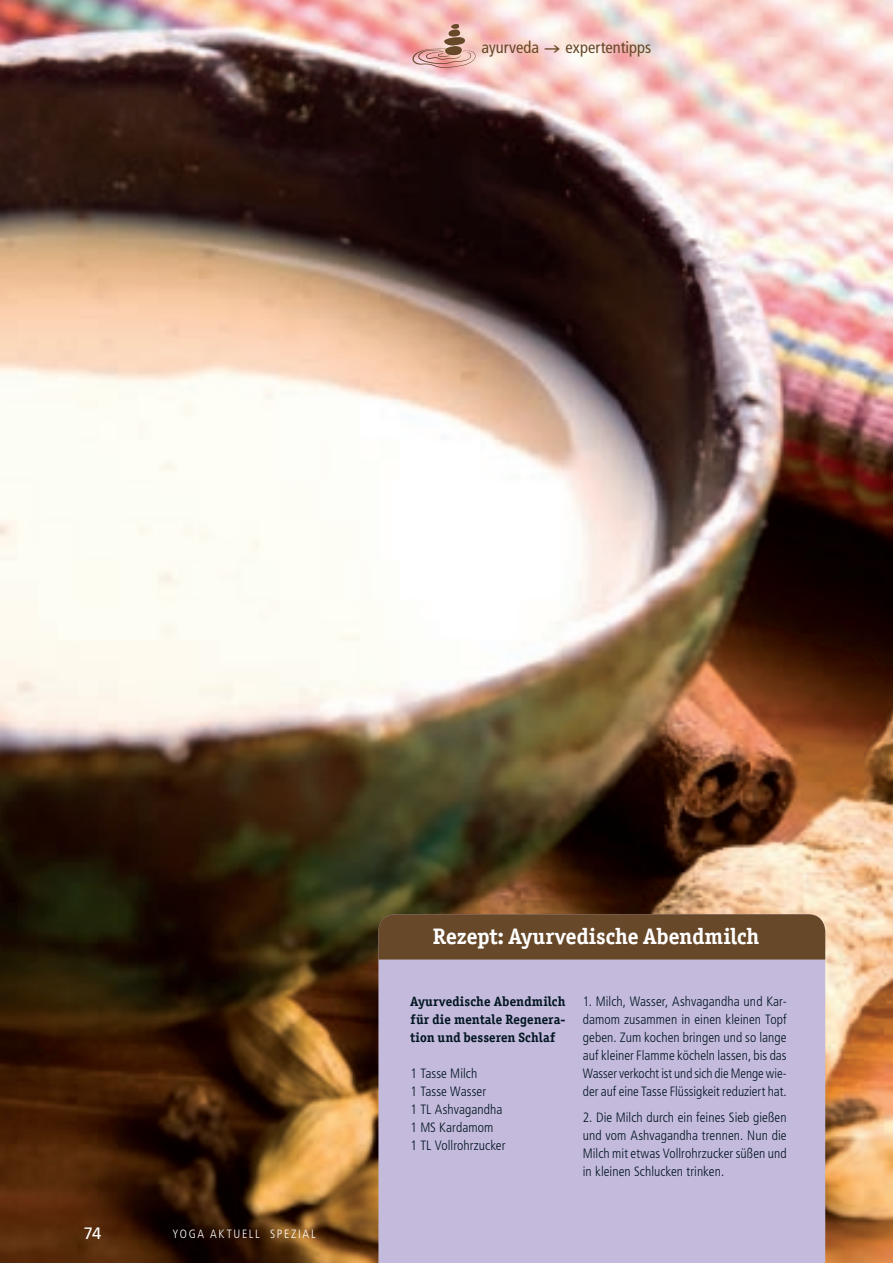
<style>
.page{position:relative;width:893px;height:1263px;background:#fff}
.page>*{position:absolute;margin:0;border:0;box-sizing:border-box;transform-origin:0 0}
.t1{font:700 22.5px "Officina Ser Itc T";letter-spacing:.005em;color:#fff}
.t2{font:condensed 16.5px "Frutiger";color:#674829}
.t3{font:16.5px "Frutiger";color:#fff}
.t4{font:300 condensed 13.5px/18px "Frutiger";letter-spacing:.005em;color:#011622;text-align:justify}
.t5{font:700 13.5px/18px "Officina Ser Itc T";letter-spacing:.01em;color:#011622;text-align:justify}
.t6{font:300 condensed 12px "Frutiger";letter-spacing:.145em;color:#fff}
</style>
<div class="page">
<img style="left:0;top:0;width:893px;height:1263px">
<div style="left:378px;top:959px;width:447px;height:304px;background:#c4badb"></div>
<div style="left:378px;top:914px;width:447px;height:45px;background:#674829"></div>
<svg style="left:412px;top:24px;width:64px;height:45px;background:#dbaaa1"></svg>
<svg style="left:545px;top:45px;width:15px;height:7px"></svg>
<p class="t2" style="left:482px;top:38px;width:59px">ayurveda</p>
<p class="t2" style="left:565px;top:38px;width:87px">expertentipps</p>
<p class="t3" style="left:84px;top:1224px;width:19px">74</p>
<p class="t6" style="left:173px;top:1226px;width:46px">yoga akt</p>
<p class="t6" style="left:233px;top:1226px;width:22px">uell</p>
<p class="t6" style="left:270px;top:1226px;width:40px">spezial</p>
<h1 class="t1" style="left:433px;top:922px;width:328px">Rezept: Ayurvedische Abendmilch</h1>
<p class="t5" style="left:411px;top:992px;width:156px">Ayurvedische Abendmilch für die mentale Regenera&shy;tion und besseren Schlaf</p>
<p class="t4" style="left:411px;top:1065px;width:96px;text-align:left">1 Tasse Milch<br>1 Tasse Wasser<br>1 TL Ashvagandha<br>1 MS Kardamom<br>1 TL Vollrohrzucker</p>
<p class="t4" style="left:583px;top:992px;width:205px">1. Milch, Wasser, Ashvagandha und Kar&shy;damom zusammen in einen kleinen Topf geben. Zum kochen bringen und so lange auf kleiner Flamme köcheln lassen, bis das Wasser verkocht ist und sich die Menge wie&shy;der auf eine Tasse Flüssigkeit reduziert hat.</p>
<p class="t4" style="left:583px;top:1109px;width:205px">2. Die Milch durch ein feines Sieb gießen und vom Ashvagandha trennen. Nun die Milch mit etwas Vollrohrzucker süßen und in kleinen Schlucken trinken.</p>
</div>
